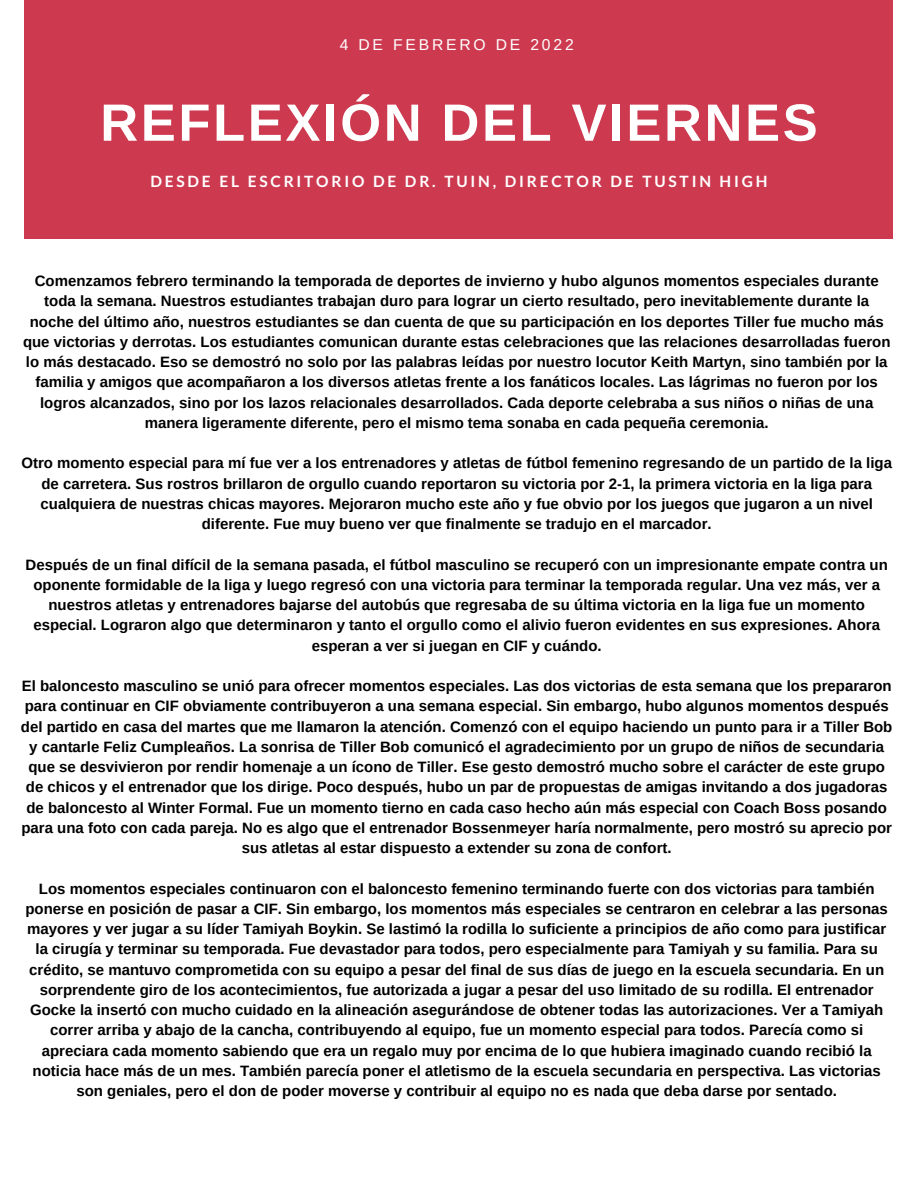
<style>
.page{position:relative;width:918px;height:1188px;background:#fff}
.page>*{position:absolute;margin:0;border:0;box-sizing:border-box;transform-origin:0 0}
.t1{font:700 52.5px "Arimo";letter-spacing:.05em;color:#fff}
.t2{font:15.75px "Arimo";letter-spacing:.18em;color:#fff}
.t3{font:700 15.45px "Lato";letter-spacing:.18em;color:#fff}
.t4{font:700 15px/20.2px "Arimo";color:#000;text-align:center}
</style>
<div class="page">
<div style="left:25px;top:0;width:868px;height:239px;background:#cd3a50"></div>
<p class="t2" style="left:340px;top:35px;width:236px">4 DE FEBRERO DE 2022</p>
<p class="t1" style="left:100px;top:93px;width:719px">REFLEXIÓN DEL VIERNES</p>
<p class="t3" style="left:150px;top:172px;width:619px">DESDE EL ESCRITORIO DE DR. TUIN, DIRECTOR DE TUSTIN HIGH</p>
<p class="t4" style="left:23px;top:271px;width:869px">Comenzamos febrero terminando la temporada de deportes de invierno y hubo algunos momentos especiales durante toda la semana. Nuestros estudiantes trabajan duro para lograr un cierto resultado, pero inevitablemente durante la noche del último año, nuestros estudiantes se dan cuenta de que su participación en los deportes Tiller fue mucho más que victorias y derrotas. Los estudiantes comunican durante estas celebraciones que las relaciones desarrolladas fueron lo más destacado. Eso se demostró no solo por las palabras leídas por nuestro locutor Keith Martyn, sino también por la familia y amigos que acompañaron a los diversos atletas frente a los fanáticos locales. Las lágrimas no fueron por los logros alcanzados, sino por los lazos relacionales desarrollados. Cada deporte celebraba a sus niños o niñas de una manera ligeramente diferente, pero el mismo tema sonaba en cada pequeña ceremonia.</p>
<p class="t4" style="left:21px;top:453px;width:872px">Otro momento especial para mí fue ver a los entrenadores y atletas de fútbol femenino regresando de un partido de la liga de carretera. Sus rostros brillaron de orgullo cuando reportaron su victoria por 2-1, la primera victoria en la liga para cualquiera de nuestras chicas mayores. Mejoraron mucho este año y fue obvio por los juegos que jugaron a un nivel diferente. Fue muy bueno ver que finalmente se tradujo en el marcador.</p>
<p class="t4" style="left:26px;top:554px;width:864px">Después de un final difícil de la semana pasada, el fútbol masculino se recuperó con un impresionante empate contra un oponente formidable de la liga y luego regresó con una victoria para terminar la temporada regular. Una vez más, ver a nuestros atletas y entrenadores bajarse del autobús que regresaba de su última victoria en la liga fue un momento especial. Lograron algo que determinaron y tanto el orgullo como el alivio fueron evidentes en sus expresiones. Ahora esperan a ver si juegan en CIF y cuándo.</p>
<p class="t4" style="left:21px;top:676px;width:873px">El baloncesto masculino se unió para ofrecer momentos especiales. Las dos victorias de esta semana que los prepararon para continuar en CIF obviamente contribuyeron a una semana especial. Sin embargo, hubo algunos momentos después del partido en casa del martes que me llamaron la atención. Comenzó con el equipo haciendo un punto para ir a Tiller Bob y cantarle Feliz Cumpleaños. La sonrisa de Tiller Bob comunicó el agradecimiento por un grupo de niños de secundaria que se desvivieron por rendir homenaje a un ícono de Tiller. Ese gesto demostró mucho sobre el carácter de este grupo de chicos y el entrenador que los dirige. Poco después, hubo un par de propuestas de amigas invitando a dos jugadoras de baloncesto al Winter Formal. Fue un momento tierno en cada caso hecho aún más especial con Coach Boss posando para una foto con cada pareja. No es algo que el entrenador Bossenmeyer haría normalmente, pero mostró su aprecio por sus atletas al estar dispuesto a extender su zona de confort.</p>
<p class="t4" style="left:25px;top:878px;width:864px">Los momentos especiales continuaron con el baloncesto femenino terminando fuerte con dos victorias para también ponerse en posición de pasar a CIF. Sin embargo, los momentos más especiales se centraron en celebrar a las personas mayores y ver jugar a su líder Tamiyah Boykin. Se lastimó la rodilla lo suficiente a principios de año como para justificar la cirugía y terminar su temporada. Fue devastador para todos, pero especialmente para Tamiyah y su familia. Para su crédito, se mantuvo comprometida con su equipo a pesar del final de sus días de juego en la escuela secundaria. En un sorprendente giro de los acontecimientos, fue autorizada a jugar a pesar del uso limitado de su rodilla. El entrenador Gocke la insertó con mucho cuidado en la alineación asegurándose de obtener todas las autorizaciones. Ver a Tamiyah correr arriba y abajo de la cancha, contribuyendo al equipo, fue un momento especial para todos. Parecía como si apreciara cada momento sabiendo que era un regalo muy por encima de lo que hubiera imaginado cuando recibió la noticia hace más de un mes. También parecía poner el atletismo de la escuela secundaria en perspectiva. Las victorias son geniales, pero el don de poder moverse y contribuir al equipo no es nada que deba darse por sentado.</p>
</div>
